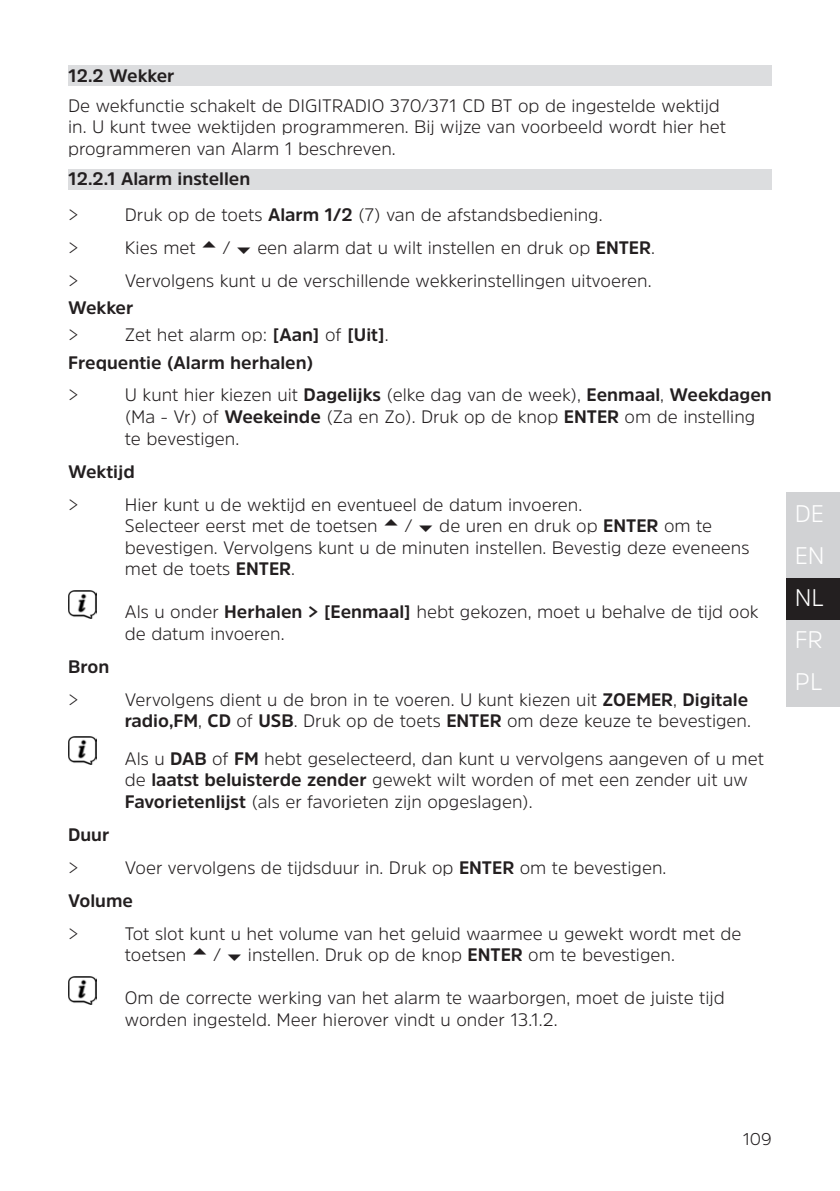
<style>
.page{position:relative;width:840px;height:1191px;background:#fff}
.page>*{position:absolute;margin:0;border:0;box-sizing:border-box;transform-origin:0 0}
.t1{font:300 24px/42px "Amsi Pro";color:#fff;text-align:justify}
.Einzug{font:300 18px/21.6px "Amsi Pro";color:#231f20}
.Hinweis{font:300 18px/21.6px "Amsi Pro";color:#231f20}
.Hinweis-2{font:700 18px "Amsi Pro";color:#231f20}
.Einzug-2{font:700 18px "Amsi Pro";color:#231f20}
.t2{font:300 17px "Amsi Pro";color:#231f20}
.s1{font-weight:700}
</style>
<div class="page">
<div style="left:785px;top:577px;width:54px;height:44px;background:#231f20"></div>
<div style="left:785px;top:534px;width:54px;height:43px;background:#d1d2d4"></div>
<div style="left:785px;top:492px;width:54px;height:43px;background:#d1d2d4"></div>
<div style="left:785px;top:621px;width:54px;height:43px;background:#d1d2d4"></div>
<div style="left:785px;top:664px;width:54px;height:43px;background:#d1d2d4"></div>
<div style="left:68px;top:65px;width:703px;height:21px;background:#dcdddf"></div>
<div style="left:68px;top:169px;width:703px;height:20px;background:#dcdddf"></div>
<img style="left:68px;top:590px;width:28px;height:28px">
<img style="left:68px;top:736px;width:28px;height:28px">
<img style="left:68px;top:976px;width:28px;height:28px">
<p class="Hinweis-2" style="left:68px;top:63px;width:108px">12.2 Wekker</p>
<p class="Hinweis" style="left:68px;top:94px;width:659px">De wekfunctie schakelt de DIGITRADIO 370/371 CD BT op de ingestelde wektijd in. U kunt twee wektijden programmeren. Bij wijze van voorbeeld wordt hier het programmeren van Alarm 1 beschreven.</p>
<p class="Hinweis-2" style="left:68px;top:166px;width:184px">12.2.1 Alarm instellen</p>
<p class="Einzug" style="left:68px;top:203px;width:12px">&gt;</p>
<p class="Einzug" style="left:125px;top:203px;width:479px">Druk op de toets <span class="s1">Alarm 1/2</span> (7) van de afstandsbediening.</p>
<p class="Einzug" style="left:68px;top:236px;width:12px">&gt;</p>
<p class="Einzug" style="left:125px;top:236px;width:72px">Kies met</p>
<p class="Einzug" style="left:223px;top:236px;width:9px">/</p>
<p class="Einzug" style="left:257px;top:236px;width:399px">een alarm dat u wilt instellen en druk op <span class="s1">ENTER</span>.</p>
<p class="Einzug" style="left:68px;top:269px;width:12px">&gt;</p>
<p class="Einzug" style="left:125px;top:269px;width:528px">Vervolgens kunt u de verschillende wekkerinstellingen uitvoeren.</p>
<p class="Hinweis-2" style="left:68px;top:295px;width:67px">Wekker</p>
<p class="Hinweis" style="left:68px;top:323px;width:12px">&gt;</p>
<p class="Hinweis" style="left:125px;top:323px;width:265px">Zet het alarm op: <span class="s1">[Aan]</span> of <span class="s1">[Uit]</span>.</p>
<p class="Hinweis-2" style="left:68px;top:350px;width:247px">Frequentie (Alarm herhalen)</p>
<p class="Einzug" style="left:68px;top:384px;width:12px">&gt;</p>
<p class="Einzug" style="left:125px;top:384px;width:648px">U kunt hier kiezen uit <span class="s1">Dagelijks</span> (elke dag van de week), <span class="s1">Eenmaal</span>, <span class="s1">Weekdagen </span>(Ma - Vr) of <span class="s1">Weekeinde</span> (Za en Zo). Druk op de knop <span class="s1">ENTER</span> om de instelling te bevestigen.</p>
<p class="Einzug-2" style="left:68px;top:459px;width:68px">Wektijd</p>
<p class="Einzug" style="left:68px;top:493px;width:12px">&gt;</p>
<p class="Einzug" style="left:125px;top:493px;width:458px">Hier kunt u de wektijd en eventueel de datum invoeren.<br>Selecteer eerst met de toetsen</p>
<p class="Einzug" style="left:125px;top:514px;width:626px;text-indent:314px">de uren en druk op <span class="s1">ENTER</span> om te bevestigen. Vervolgens kunt u de minuten instellen. Bevestig deze eveneens met de toets <span class="s1">ENTER</span>.</p>
<p class="Einzug" style="left:125px;top:601px;width:634px">Als u onder <span class="s1">Herhalen &gt; [Eenmaal]</span> hebt gekozen, moet u behalve de tijd ook de datum invoeren.</p>
<p class="Einzug" style="left:404px;top:514px;width:9px">/</p>
<p class="Einzug-2" style="left:68px;top:654px;width:43px">Bron</p>
<p class="Einzug" style="left:68px;top:688px;width:12px">&gt;</p>
<p class="Einzug" style="left:125px;top:688px;width:627px">Vervolgens dient u de bron in te voeren. U kunt kiezen uit <span class="s1">ZOEMER</span>, <span class="s1">Digitale radio,FM</span>, <span class="s1">CD</span> of <span class="s1">USB</span>. Druk op de toets <span class="s1">ENTER</span> om deze keuze te bevestigen.</p>
<p class="Hinweis" style="left:125px;top:747px;width:640px">Als u <span class="s1">DAB</span> of <span class="s1">FM</span> hebt geselecteerd, dan kunt u vervolgens aangeven of u met de <span class="s1">laatst beluisterde zender</span> gewekt wilt worden of met een zender uit uw<br><span class="s1">Favorietenlijst</span> (als er favorieten zijn opgeslagen).</p>
<p class="Einzug-2" style="left:68px;top:822px;width:43px">Duur</p>
<p class="Einzug" style="left:68px;top:856px;width:12px">&gt;</p>
<p class="Einzug" style="left:125px;top:856px;width:542px">Voer vervolgens de tijdsduur in. Druk op <span class="s1">ENTER</span> om te bevestigen.</p>
<p class="Einzug-2" style="left:68px;top:888px;width:66px">Volume</p>
<p class="Einzug" style="left:68px;top:922px;width:12px">&gt;</p>
<p class="Einzug" style="left:125px;top:922px;width:618px">Tot slot kunt u het volume van het geluid waarmee u gewekt wordt met de toetsen</p>
<p class="Einzug" style="left:213px;top:943px;width:9px">/</p>
<p class="Einzug" style="left:248px;top:943px;width:428px">instellen. Druk op de knop <span class="s1">ENTER</span> om te bevestigen.</p>
<p class="Einzug" style="left:125px;top:986px;width:601px">Om de correcte werking van het alarm te waarborgen, moet de juiste tijd worden ingesteld. Meer hierover vindt u onder 13.1.2.</p>
<h1 class="t1" style="left:794px;top:492px;width:31px">DE EN NL FR PL</h1>
<p class="t2" style="left:742px;top:1127px;width:31px">109</p>
</div>
